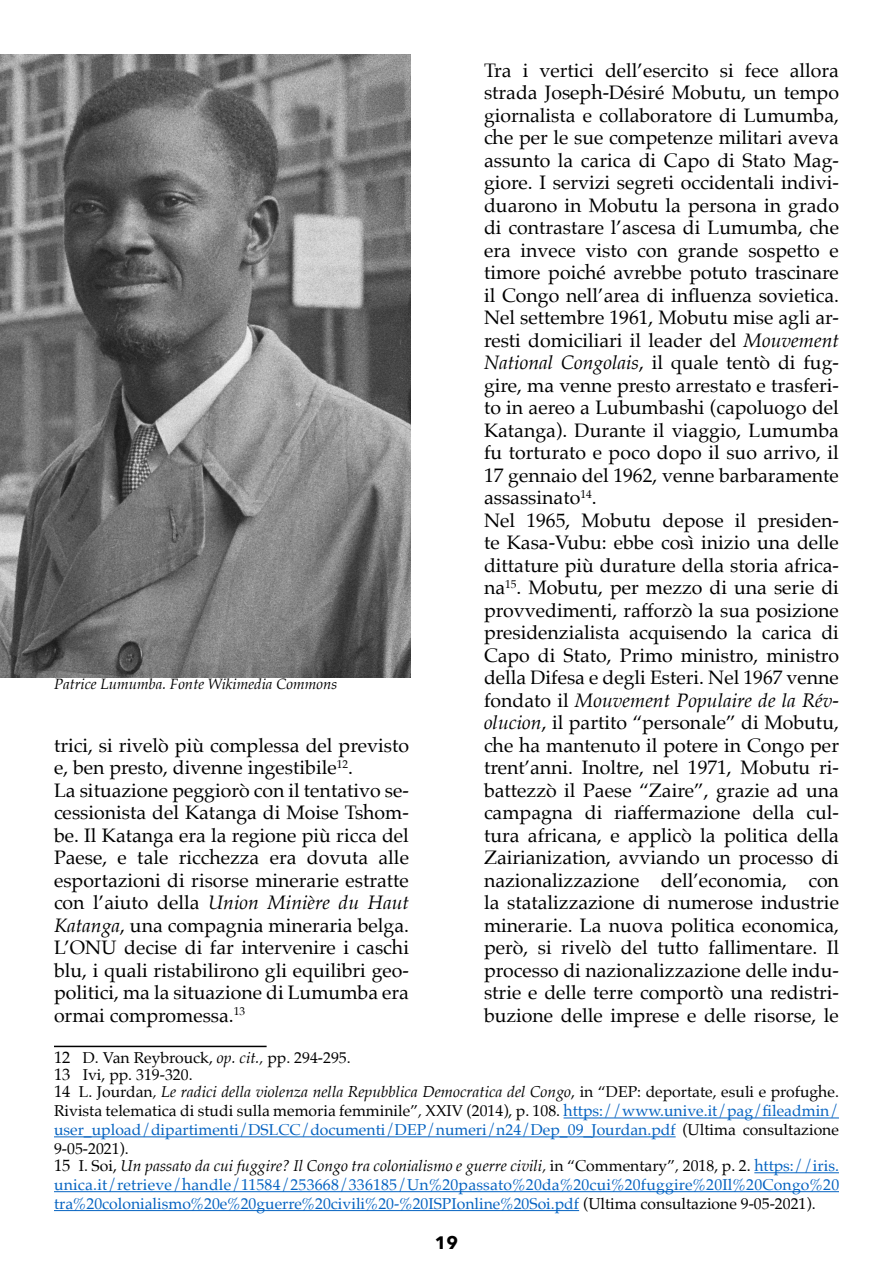
<style>
.page{position:relative;width:893px;height:1263px;background:#fff}
.page>*{position:absolute;margin:0;border:0;box-sizing:border-box;transform-origin:0 0}
.t1{font:19.5px/22.5px "Palatino";color:#000}
.t2{font:700 18px "Avenir Next";color:#000}
.t3{font:15.75px/18.9px "Palatino";color:#0563c1;text-align:justify}
.t4{font:15.75px/17px "Palatino";color:#000}
.t5{font:italic 15px "Palatino";color:#000}
.s1{font-style:italic}
.s2{font-size:16.5px}
.s3{color:#000}
.s4{font-style:italic;color:#000}
.s5{font-size:16.5px;color:#000}
</style>
<div class="page">
<hr style="left:54px;top:1046px;width:213px;height:1px;background:#000">
<hr style="left:564px;top:1117px;width:275px;height:1px;background:#0563c1">
<hr style="left:54px;top:1136px;width:622px;height:1px;background:#0563c1">
<hr style="left:754px;top:1172px;width:85px;height:1px;background:#0563c1">
<hr style="left:54px;top:1191px;width:785px;height:1px;background:#0563c1">
<hr style="left:54px;top:1210px;width:525px;height:1px;background:#0563c1">
<img style="left:0;top:54px;width:410px;height:623px">
<p class="t1" style="left:484px;top:59px;width:356px">Tra i vertici dell’esercito si fece allora strada Joseph-Désiré Mobutu, un tempo giornalista e collaboratore di Lumumba, che per le sue competenze militari aveva assunto la carica di Capo di Stato Mag&shy;giore. I servizi segreti occidentali indivi&shy;duarono in Mobutu la persona in grado di contrastare l’ascesa di Lumumba, che era invece visto con grande sospetto e timore poiché avrebbe potuto trascinare il Congo nell’area di influenza sovietica.<br>Nel settembre 1961, Mobutu mise agli ar&shy;resti domiciliari il leader del <span class="s1">Mouvement National Congolais</span>, il quale tentò di fug&shy;gire, ma venne presto arrestato e trasferi&shy;to in aereo a Lubumbashi (capoluogo del Katanga). Durante il viaggio, Lumumba fu torturato e poco dopo il suo arrivo, il 17 gennaio del 1962, venne barbaramente assassinato<sup>14</sup>.<br>Nel 1965, Mobutu depose il presiden&shy;te Kasa-Vubu: ebbe così inizio una delle dittature più durature della storia africa&shy;na<sup>15</sup>. Mobutu, per mezzo di una serie di provvedimenti, rafforzò la sua posizione presidenzialista acquisendo la carica di Capo di Stato, Primo ministro, ministro della Difesa e degli Esteri. Nel 1967 venne fondato il <span class="s1">Mouvement Populaire de la Rév&shy;olucion</span>, il partito “personale” di Mobutu, che ha mantenuto il potere in Congo per trent’anni. Inoltre, nel 1971, Mobutu ri&shy;battezzò il Paese “Zaire”, grazie ad una campagna di riaffermazione della cul&shy;tura africana, e applicò la politica della Zairianization, avviando un processo di nazionalizzazione dell’economia, con la statalizzazione di numerose industrie minerarie. La nuova politica economica, però, si rivelò del tutto fallimentare. Il processo di nazionalizzazione delle indu&shy;strie e delle terre comportò una redistri&shy;buzione delle imprese e delle risorse, le</p>
<p class="t5" style="left:54px;top:671px;width:285px">Patrice Lumumba. Fonte Wikimedia Commons</p>
<p class="t1" style="left:54px;top:734px;width:356px">trici, si rivelò più complessa del previsto e, ben presto, divenne ingestibile<sup>12</sup>.<br>La situazione peggiorò con il tentativo se&shy;cessionista del Katanga di Moise Tshom&shy;be. Il Katanga era la regione più ricca del Paese, e tale ricchezza era dovuta alle esportazioni di risorse minerarie estratte con l’aiuto della <span class="s1">Union Minière du Haut Katanga</span>, una compagnia mineraria belga.<br>L’ONU decise di far intervenire i caschi blu, i quali ristabilirono gli equilibri geo&shy;politici, ma la situazione di Lumumba era ormai compromessa.<sup>13</sup></p>
<p class="t4" style="left:54px;top:1049px;width:786px"><span class="s2">12</span> D. Van Reybrouck, <span class="s1">op. cit.,</span> pp. 294-295.<br><span class="s2">13</span> Ivi, pp. 319-320.<br><span class="s2">14</span> L. Jourdan<span class="s1">, Le radici della violenza nella Repubblica Democratica del Congo</span>, in “DEP: deportate, esuli e profughe.</p>
<p class="t3" style="left:54px;top:1101px;width:786px"><span class="s3">Rivista telematica di studi sulla memoria femminile”</span><span class="s4">,</span> <span class="s3">XXIV (2014), p. 108.</span> https://www.unive.it/pag/fileadmin/ user_upload/dipartimenti/DSLCC/documenti/DEP/numeri/n24/Dep_09_Jourdan.pdf <span class="s3">(Ultima consultazione 9-05-2021).</span></p>
<p class="t3" style="left:54px;top:1156px;width:787px"><span class="s5">15</span> <span class="s3">I. Soi,</span> <span class="s4">Un passato da cui fuggire? Il Congo tra colonialismo e guerre civili,</span> <span class="s3">in “Commentary”</span><span class="s4">,</span> <span class="s3">2018, p. 2.</span> https://iris. unica.it/retrieve/handle/11584/253668/336185/Un%20passato%20da%20cui%20fuggire%20Il%20Congo%20 tra%20colonialismo%20e%20guerre%20civili%20-%20ISPIonline%20Soi.pdf <span class="s3">(Ultima consultazione 9-05-2021).</span></p>
<p class="t2" style="left:435px;top:1227px;width:25px">19</p>
</div>
